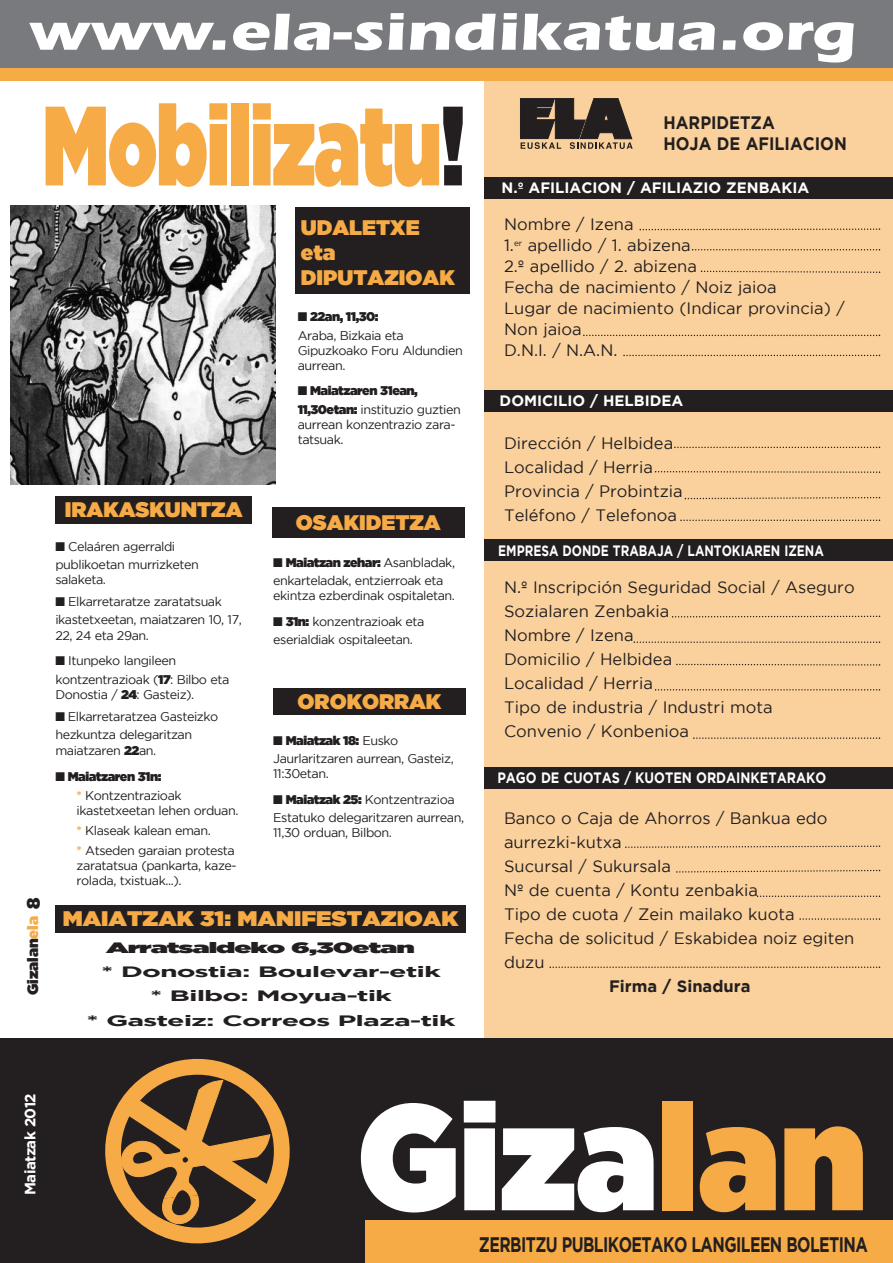
<style>
.page{position:relative;width:893px;height:1263px;background:#fff}
.page>*{position:absolute;margin:0;border:0;box-sizing:border-box;transform-origin:0 0}
.t1{font:150px "Gotham Ultra";color:#fff;scale:.9 1}
.t2{font:112.5px "Gotham Ultra";letter-spacing:-.015em;color:#f6ab47;scale:.68 1}
.t3{font:700 54px "Itc Eras";color:#fff;scale:1.25 1}
.t4{font:21px/25.2px "Gotham Ultra";color:#f6ab47}
.t5{font:700 21px "Gotham";letter-spacing:-.035em;color:#231f20;scale:.75 1}
.t6{font:21px "Gotham Ultra";color:#f6ab47;scale:1.1 1}
.t7{font:700 18px/21.6px "Gotham";color:#231f20;scale:.9 1}
.t8{font:16.5px/24px "Gotham";color:#231f20}
.t9{font:700 16.5px "Gotham";color:#231f20}
.t10{font:700 15px/24.2px "Gotham";letter-spacing:-.035em;color:#231f20;text-align:center;scale:1.9 1}
.t11{font:700 15px "Gotham";color:#fff}
.t12{font:700 15px "Gotham";color:#fff;scale:.8 1}
.t13{font:700 15px "Gotham";color:#fff;scale:.85 1}
.t14{font:15px "Gotham Ultra";letter-spacing:-.035em;color:#231f20;scale:1.9 1}
.t15{font:700 15px "Gotham";letter-spacing:-.035em;color:#fff}
.t16{font:15px "Gotham Ultra";color:#231f20}
.t17{font:12.6px/15.1px "Gotham";letter-spacing:-.035em;color:#231f20}
.t18{font:12.6px "Gotham Ultra";letter-spacing:-.035em;color:#231f20}
.s1{color:#231f20}
.s2{font-family:"Gotham Ultra"}
.s3{color:#f6ab47}
.s4{font-size:18px}
.s5{font-weight:700;color:#f6ab47}
.s6{font-family:"Gotham"}
</style>
<div class="page">
<div style="left:485px;top:81px;width:408px;height:956px;background:#fad19c"></div>
<div style="left:0;top:0;width:893px;height:68px;background:#787a7d"></div>
<svg style="left:520px;top:98px;width:113px;height:51px"></svg>
<div style="left:485px;top:177px;width:408px;height:22px;background:#231f20"></div>
<div style="left:485px;top:390px;width:408px;height:21px;background:#231f20"></div>
<div style="left:485px;top:540px;width:408px;height:21px;background:#231f20"></div>
<div style="left:485px;top:768px;width:408px;height:21px;background:#231f20"></div>
<svg style="left:639px;top:228px;width:241px;height:3px"></svg>
<svg style="left:692px;top:249px;width:188px;height:1px"></svg>
<svg style="left:700px;top:270px;width:180px;height:3px"></svg>
<svg style="left:583px;top:335px;width:297px;height:1px"></svg>
<svg style="left:623px;top:355px;width:257px;height:1px"></svg>
<svg style="left:674px;top:447px;width:206px;height:1px"></svg>
<svg style="left:654px;top:471px;width:226px;height:2px"></svg>
<svg style="left:680px;top:519px;width:200px;height:2px"></svg>
<svg style="left:671px;top:615px;width:209px;height:3px"></svg>
<svg style="left:634px;top:641px;width:246px;height:2px"></svg>
<svg style="left:676px;top:663px;width:204px;height:3px"></svg>
<svg style="left:655px;top:689px;width:225px;height:1px"></svg>
<svg style="left:684px;top:496px;width:196px;height:4px"></svg>
<svg style="left:693px;top:737px;width:187px;height:2px"></svg>
<svg style="left:625px;top:845px;width:255px;height:3px"></svg>
<svg style="left:676px;top:869px;width:204px;height:4px"></svg>
<svg style="left:549px;top:966px;width:331px;height:2px"></svg>
<svg style="left:757px;top:895px;width:123px;height:2px"></svg>
<svg style="left:799px;top:918px;width:81px;height:2px"></svg>
<div style="left:0;top:68px;width:893px;height:13px;background:#f6ab47"></div>
<div style="left:0;top:1037px;width:893px;height:226px;background:#231f20"></div>
<div style="left:366px;top:1220px;width:527px;height:43px;background:#f6ab47"></div>
<svg style="left:141px;top:1058px;width:113px;height:186px"></svg>
<svg style="left:105px;top:1077px;width:185px;height:147px"></svg>
<img style="left:10px;top:206px;width:265px;height:279px">
<div style="left:55px;top:496px;width:197px;height:28px;background:#231f20"></div>
<div style="left:55px;top:905px;width:411px;height:28px;background:#231f20"></div>
<div style="left:273px;top:688px;width:193px;height:26px;background:#231f20"></div>
<div style="left:295px;top:208px;width:175px;height:86px;background:#231f20"></div>
<div style="left:272px;top:507px;width:192px;height:30px;background:#231f20"></div>
<h3 class="t3" style="left:28px;top:13px;width:664px">www.ela-sindikatua.org</h3>
<h2 class="t2" style="left:43px;top:103px;width:623px">Mobilizatu<span class="s1">!</span></h2>
<h3 class="t4" style="left:301px;top:216px;width:155px">UDALETXE eta<br>DIPUTAZIOAK</h3>
<p class="t18" style="left:298px;top:312px;width:82px">■ 22an, 11,30:</p>
<p class="t17" style="left:298px;top:328px;width:167px">Araba, Bizkaia eta<br>Gipuzkoako Foru Aldundien aurrean.</p>
<p class="t18" style="left:298px;top:386px;width:122px">■ Maiatzaren 31ean,</p>
<p class="t17" style="left:298px;top:403px;width:165px"><span class="s2">11,30etan:</span> instituzio guztien aurrean konzentrazio zara&shy;tatsuak.</p>
<p class="t16" style="left:27px;top:995px;width:99px;rotate:-90deg">Gizalan<span class="s3">ela</span> <span class="s4">8</span></p>
<h3 class="t4" style="left:65px;top:498px;width:179px">IRAKASKUNTZA</h3>
<p class="t17" style="left:55px;top:538px;width:145px;line-height:18.5px">■ Celaáren agerraldi publikoetan murrizketen</p>
<p class="t17" style="left:55px;top:573px;width:52px">salaketa.</p>
<p class="t17" style="left:55px;top:593px;width:188px;line-height:18.5px">■ Elkarretaratze zaratatsuak ikastetxeetan, maiatzaren 10, 17,</p>
<p class="t17" style="left:55px;top:628px;width:95px">22, 24 eta 29an.</p>
<p class="t17" style="left:55px;top:652px;width:175px;line-height:18.8px">■ Itunpeko langileen kontzentrazioak (<span class="s2">17</span>: Bilbo eta</p>
<p class="t17" style="left:55px;top:688px;width:141px">Donostia / <span class="s2">24</span>: Gasteiz).</p>
<p class="t17" style="left:55px;top:708px;width:164px;line-height:18.5px">■ Elkarretaratzea Gasteizko hezkuntza delegaritzan</p>
<p class="t17" style="left:55px;top:744px;width:102px">maiatzaren <span class="s2">22</span>an.</p>
<p class="t18" style="left:55px;top:772px;width:107px">■ Maiatzaren 31n:</p>
<p class="t17" style="left:77px;top:789px;width:163px"><span class="s5">*</span> Kontzentrazioak ikastetxeetan lehen orduan.</p>
<p class="t17" style="left:77px;top:821px;width:160px;line-height:19.6px"><span class="s5">*</span> Klaseak kalean eman.<br><span class="s5">*</span> Atseden garaian protesta</p>
<p class="t17" style="left:77px;top:858px;width:162px">zaratatsua (pankarta, kaze&shy;rolada, txistuak...).</p>
<h3 class="t4" style="left:296px;top:511px;width:146px">OSAKIDETZA</h3>
<p class="t18" style="left:273px;top:557px;width:183px">■ Maiatzan zehar: <span class="s6">Asanbladak,</span></p>
<p class="t17" style="left:273px;top:574px;width:183px">enkarteladak, entzierroak eta ekintza ezberdinak ospitaletan.</p>
<p class="t17" style="left:273px;top:613px;width:153px;line-height:18.5px">■ <span class="s2">31n:</span> konzentrazioak eta eserialdiak ospitaleetan.</p>
<h3 class="t4" style="left:298px;top:690px;width:145px">OROKORRAK</h3>
<p class="t18" style="left:273px;top:735px;width:127px">■ Maiatzak 18: <span class="s6">Eusko</span></p>
<p class="t17" style="left:273px;top:752px;width:182px">Jaurlaritzaren aurrean, Gasteiz,<br>11:30etan.</p>
<p class="t17" style="left:273px;top:791px;width:192px;line-height:18.5px">■ <span class="s2">Maiatzak 25:</span> Kontzentrazioa<br>Estatuko delegaritzaren aurrean,</p>
<p class="t17" style="left:273px;top:826px;width:120px">11,30 orduan, Bilbon.</p>
<h3 class="t6" style="left:63px;top:911px;width:361px">MAIATZAK 31: MANIFESTAZIOAK</h3>
<p class="t14" style="left:106px;top:942px;width:164px">Arratsaldeko 6,30etan</p>
<p class="t10" style="left:87px;top:961px;width:196px">* Donostia: Boulevar-etik<br>* Bilbo: Moyua-tik<br>* Gasteiz: Correos Plaza-tik</p>
<h3 class="t7" style="left:663px;top:113px;width:205px">HARPIDETZA<br>HOJA DE AFILIACION</h3>
<p class="t11" style="left:502px;top:182px;width:309px">N.º AFILIACION / AFILIAZIO ZENBAKIA</p>
<h3 class="t8" style="left:504px;top:215px;width:342px;line-height:21px">Nombre / Izena<br>1.<sup>er</sup> apellido / 1. abizena<br>2.º apellido / 2. abizena<br>Fecha de nacimiento / Noiz jaioa<br>Lugar de nacimiento (Indicar provincia) /<br>Non jaioa<br>D.N.I. / N.A.N.</h3>
<p class="t11" style="left:500px;top:395px;width:185px">DOMICILIO / HELBIDEA</p>
<h3 class="t8" style="left:504px;top:432px;width:180px">Dirección / Helbidea<br>Localidad / Herria<br>Provincia / Probintzia<br>Teléfono / Telefonoa</h3>
<p class="t12" style="left:498px;top:545px;width:409px">EMPRESA DONDE TRABAJA / LANTOKIAREN IZENA</p>
<h3 class="t8" style="left:504px;top:577px;width:352px">N.º Inscripción Seguridad Social / Aseguro<br>Sozialaren Zenbakia<br>Nombre / Izena<br>Domicilio / Helbidea<br>Localidad / Herria<br>Tipo de industria / Industri mota<br>Convenio / Konbenioa</h3>
<p class="t13" style="left:497px;top:772px;width:388px">PAGO DE CUOTAS / KUOTEN ORDAINKETARAKO</p>
<h3 class="t8" style="left:504px;top:807px;width:352px">Banco o Caja de Ahorros / Bankua edo aurrezki-kutxa<br>Sucursal / Sukursala<br>Nº de cuenta / Kontu zenbakia<br>Tipo de cuota / Zein mailako kuota<br>Fecha de solicitud / Eskabidea noiz egiten duzu</h3>
<h3 class="t9" style="left:609px;top:980px;width:143px">Firma / Sinadura</h3>
<p class="t15" style="left:25px;top:1195px;width:104px;rotate:-90deg">Maiatzak 2012</p>
<h1 class="t1" style="left:358px;top:1101px;width:567px">Giza<span class="s3">lan</span></h1>
<h3 class="t5" style="left:479px;top:1237px;width:520px">ZERBITZU PUBLIKOETAKO LANGILEEN BOLETINA</h3>
</div>
